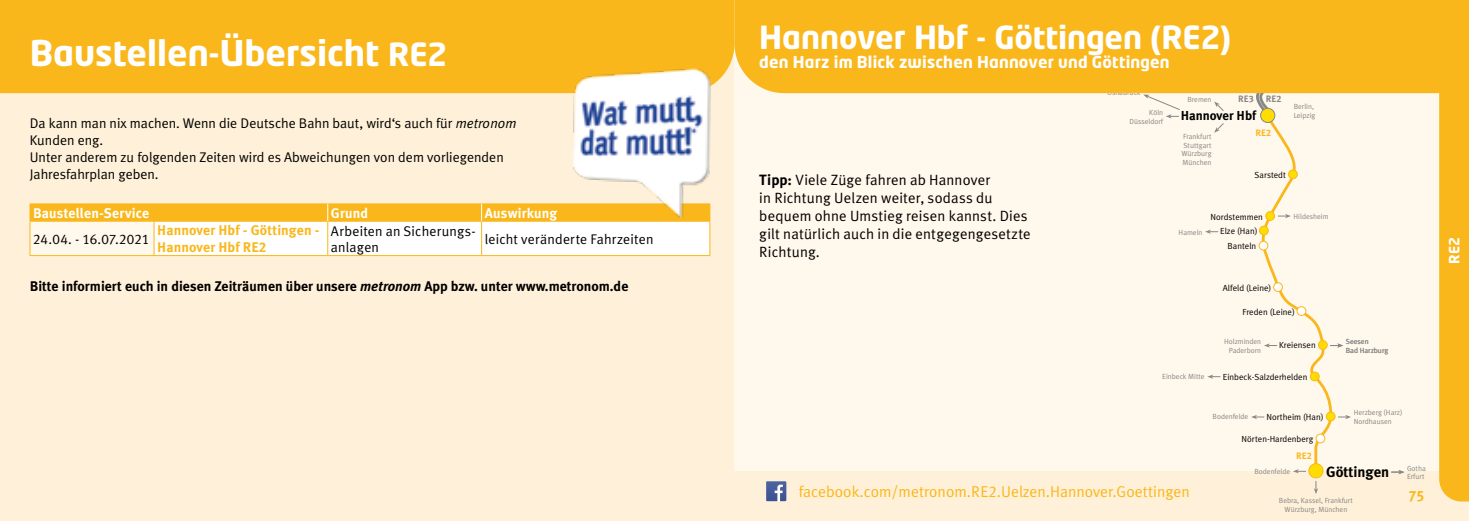
<style>
.page{position:relative;width:1469px;height:521px;background:#fff}
.page>*{position:absolute;margin:0;border:0;box-sizing:border-box;transform-origin:0 0}
.t1{font:700 35px "Neo Tech Std";color:#fff}
.t2{font:700 31.5px "Neo Tech Std";color:#fff}
.t3{font:700 16.1px "Neo Tech Std";letter-spacing:.01em;color:#fff}
.t4{font:15.75px "Meta Plus Normal";color:#fab71b}
.t5{font:14.88px/17.8px "Meta Plus Normal";letter-spacing:.01em;color:#000}
.t6{font:700 14.88px "Meta Plus";color:#000}
.t7{font:14.88px "Meta Plus Bold Caps";color:#fab71b}
.t8{font:14px/16.8px "Meta Plus Normal";color:#000}
.t9{font:700 14px "Meta Plus";color:#000}
.t10{font:700 14px/16.8px "Meta Plus";letter-spacing:.005em;color:#fab71b}
.t11{font:700 14px "Meta Plus";letter-spacing:.01em;color:#fff}
.t12{font:14px "Meta Plus Normal Caps";color:#000}
.t13{font:700 14px "Neo Tech Std";color:#fff}
.t14{font:700 12.95px "Meta Plus";color:#000}
.t15{font:9.28px "Meta Plus Bold Caps";color:#878786}
.t16{font:9.28px "Meta Plus Bold Caps";color:#fab71b}
.t17{font:8.75px "Meta Plus Normal";color:#000}
.t18{font:7.35px/8.9px "Meta Plus Normal";color:#878786}
.s1{font-size:31.5px}
.s2{font-style:italic}
.s3{font-family:"Meta Plus Bold Caps";font-weight:400}
.s4{font-family:"Meta Plus";font-weight:700}
.s5{font-family:"Meta Plus Normal Caps"}
</style>
<div class="page">
<div style="left:0;top:0;width:734px;height:521px;background:#fff1d9"></div>
<div style="left:734px;top:0;width:734px;height:521px;background:#fff1d9"></div>
<div style="left:734px;top:0;width:705px;height:470px;background:#fff8ec"></div>
<svg style="left:766px;top:481px;width:20px;height:20px"></svg>
<svg style="left:1205px;top:230px;width:13px;height:4px"></svg>
<svg style="left:1207px;top:374px;width:13px;height:5px"></svg>
<svg style="left:1214px;top:123px;width:10px;height:10px"></svg>
<svg style="left:1214px;top:102px;width:10px;height:9px"></svg>
<svg style="left:1144px;top:95px;width:36px;height:23px"></svg>
<svg style="left:1251px;top:93px;width:217px;height:408px"></svg>
<div style="left:734px;top:0;width:734px;height:93px;background:#fab71b"></div>
<div style="left:0;top:0;width:734px;height:93px;background:#fab71b"></div>
<svg style="left:30px;top:204px;width:680px;height:52px;background:#fde6b3"></svg>
<img style="left:573px;top:69px;width:137px;height:149px">
<h1 class="t1" style="left:30px;top:30px;width:419px">Baustellen-Übersicht <span class="s1">RE2</span></h1>
<h3 class="t8" style="left:30px;top:115px;width:488px">Da kann man nix machen. Wenn die Deutsche Bahn baut, wird‘s auch für <span class="s2">metronom </span>Kunden eng.<br>Unter anderem zu folgenden Zeiten wird es Abweichungen von dem vorliegenden Jahresfahrplan geben.</h3>
<h3 class="t11" style="left:33px;top:205px;width:117px">Baustellen-Service</h3>
<h3 class="t11" style="left:331px;top:205px;width:39px">Grund</h3>
<h3 class="t11" style="left:485px;top:205px;width:74px">Auswirkung</h3>
<h3 class="t12" style="left:33px;top:231px;width:118px">24.04. - 16.07.2021</h3>
<h3 class="t10" style="left:157px;top:222px;width:164px">Hannover Hbf - Göttingen -<br>Hannover Hbf <span class="s3">RE2</span></h3>
<h3 class="t8" style="left:331px;top:222px;width:146px">Arbeiten an Sicherungs&shy;anlagen</h3>
<h3 class="t8" style="left:485px;top:230px;width:170px">leicht veränderte Fahrzeiten</h3>
<h3 class="t9" style="left:30px;top:278px;width:600px">Bitte informiert euch in diesen Zeiträumen über unsere <span class="s2">metronom</span> App bzw. unter www.metronom.de</h3>
<h2 class="t2" style="left:759px;top:17px;width:473px">Hannover Hbf - Göttingen (RE2)</h2>
<h3 class="t3" style="left:759px;top:52px;width:412px">den Harz im Blick zwischen Hannover und Göttingen</h3>
<p class="t18" style="left:1107px;top:87px;width:35px">Osnabrück</p>
<p class="t18" style="left:1129px;top:108px;width:35px;text-align:right">Köln<br>Düsseldorf</p>
<p class="t15" style="left:1265px;top:93px;width:17px">RE2</p>
<p class="t16" style="left:1255px;top:127px;width:17px">RE2</p>
<p class="t15" style="left:1238px;top:93px;width:17px">RE3</p>
<p class="t18" style="left:1187px;top:94px;width:26px">Bremen</p>
<p class="t18" style="left:1181px;top:131px;width:32px;text-align:center">Frankfurt<br>Stuttgart<br>Würzburg<br>München</p>
<h3 class="t14" style="left:1180px;top:108px;width:77px">Hannover Hbf</h3>
<p class="t18" style="left:1293px;top:102px;width:23px">Berlin,<br>Leipzig</p>
<h3 class="t5" style="left:759px;top:171px;width:273px"><span class="s4">Tipp:</span> Viele Züge fahren ab Hannover<br>in Richtung Uelzen weiter, sodass du bequem ohne Umstieg reisen kannst. Dies gilt natürlich auch in die entgegengesetzte Richtung.</h3>
<p class="t17" style="left:1254px;top:170px;width:33px">Sarstedt</p>
<p class="t17" style="left:1210px;top:211px;width:54px">Nordstemmen</p>
<p class="t17" style="left:1220px;top:226px;width:39px">Elze (Han)</p>
<p class="t17" style="left:1227px;top:241px;width:30px">Banteln</p>
<p class="t17" style="left:1222px;top:283px;width:50px">Alfeld (Leine)</p>
<p class="t17" style="left:1242px;top:307px;width:54px">Freden (Leine)</p>
<p class="t17" style="left:1278px;top:340px;width:38px">Kreiensen</p>
<p class="t17" style="left:1222px;top:372px;width:86px">Einbeck-Salzderhelden</p>
<p class="t17" style="left:1266px;top:412px;width:59px">Northeim (Han)</p>
<p class="t17" style="left:1241px;top:434px;width:73px">Nörten-Hardenberg</p>
<p class="t18" style="left:1293px;top:212px;width:37px">Hildesheim</p>
<p class="t18" style="left:1178px;top:227px;width:25px">Hameln</p>
<p class="t18" style="left:1224px;top:337px;width:39px;text-align:right">Holzminden<br>Paderborn</p>
<p class="t18" style="left:1162px;top:372px;width:44px">Einbeck Mitte</p>
<p class="t18" style="left:1212px;top:412px;width:37px">Bodenfelde</p>
<p class="t16" style="left:1296px;top:450px;width:17px">RE2</p>
<p class="t18" style="left:1345px;top:337px;width:44px">Seesen<br>Bad Harzburg</p>
<p class="t18" style="left:1353px;top:408px;width:50px">Herzberg (Harz)<br>Nordhausen</p>
<h3 class="t4" style="left:798px;top:483px;width:393px">facebook.com/metronom.<span class="s5">RE2</span>.Uelzen.Hannover.Goettingen</h3>
<p class="t18" style="left:1254px;top:466px;width:37px">Bodenfelde</p>
<h3 class="t6" style="left:1326px;top:463px;width:101px">Göttingen <sup>Gotha</sup></h3>
<p class="t18" style="left:1406px;top:472px;width:19px">Erfurt</p>
<p class="t18" style="left:1278px;top:495px;width:76px;text-align:center">Bebra, Kassel, Frankfurt<br>Würzburg, München</p>
<h3 class="t7" style="left:1408px;top:487px;width:17px">75</h3>
<h3 class="t13" style="left:1445px;top:264px;width:28px;rotate:-90deg">RE2</h3>
</div>
